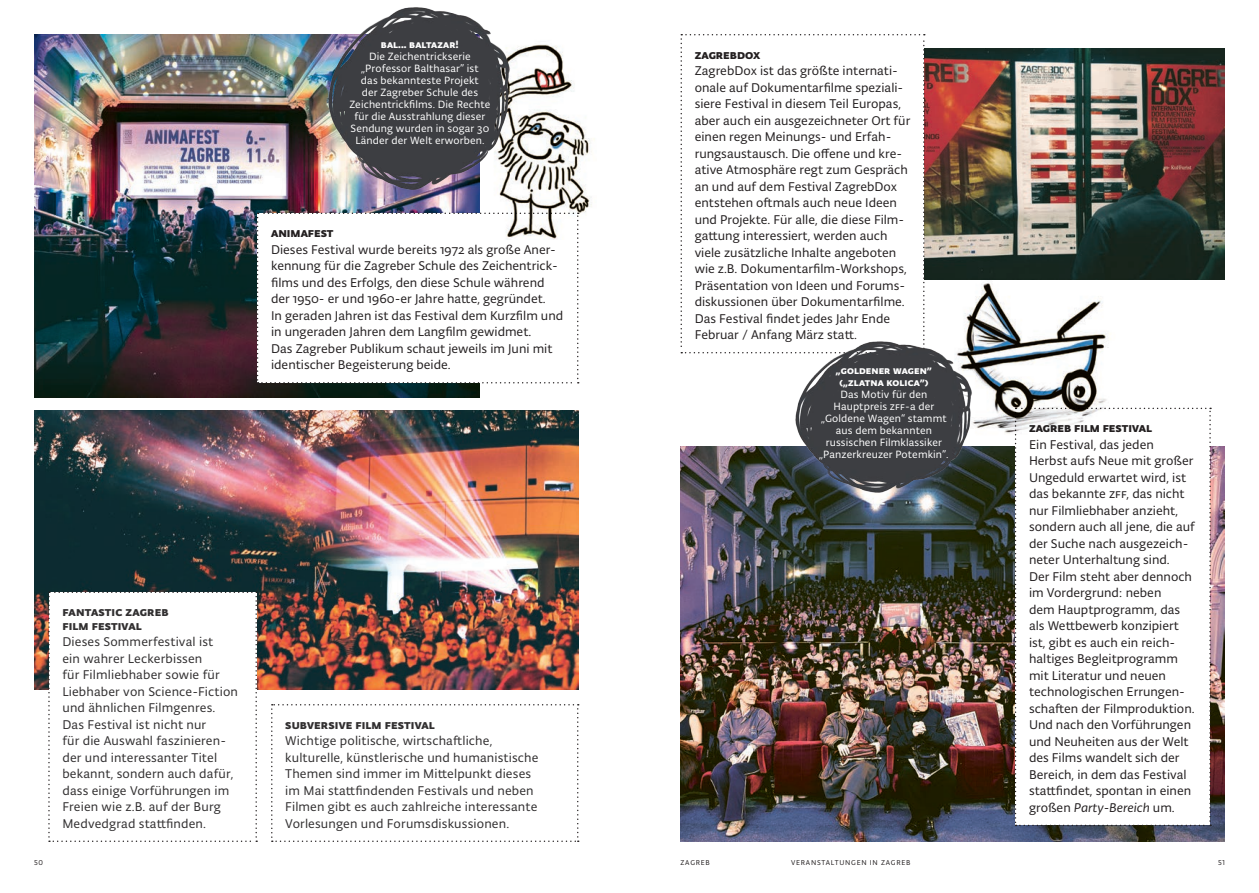
<style>
.page{position:relative;width:1259px;height:893px;background:#fff}
.page>*{position:absolute;margin:0;border:0;box-sizing:border-box;transform-origin:0 0}
.BOXIĆI{font:13.5px/16.5px "Typonine Sans Pro";color:#231f20}
.BIG_TXT{font:13.5px/16.5px "Typonine Sans Pro";letter-spacing:.01em;color:#312f30}
.BIG_TXT-2{font:700 13.5px/13.5px "Typonine Sans Pro";letter-spacing:.01em;color:#312f30}
.BOXIĆI-2{font:700 13.5px "Typonine Sans Pro";color:#231f20}
.BIG_TXT-3{font:11.25px/12px "Typonine Sans Pro";letter-spacing:.01em;color:#fff;text-align:center}
.BIG_TXT-4{font:700 11.25px/12px "Typonine Sans Pro";letter-spacing:.01em;color:#fff;text-align:center}
.t1{font:7.5px "Typonine Sans Pro";letter-spacing:.1em;color:#231f20}
.s1{font-style:italic}
</style>
<div class="page">
<img style="left:35px;top:34px;width:445px;height:363px">
<svg style="left:257px;top:213px;width:322px;height:170px"></svg>
<img style="left:34px;top:410px;width:544px;height:279px">
<svg style="left:48px;top:592px;width:209px;height:250px"></svg>
<svg style="left:271px;top:704px;width:308px;height:138px"></svg>
<img style="left:473px;top:44px;width:122px;height:196px">
<img style="left:303px;top:7px;width:230px;height:194px">
<img style="left:680px;top:447px;width:545px;height:395px">
<img style="left:925px;top:48px;width:300px;height:231px">
<svg style="left:680px;top:34px;width:245px;height:319px"></svg>
<img style="left:792px;top:334px;width:203px;height:168px">
<svg style="left:1015px;top:408px;width:196px;height:418px"></svg>
<img style="left:954px;top:275px;width:176px;height:166px">
<p class="BIG_TXT-4" style="left:381px;top:39px;width:79px">bal... baltazar!</p>
<p class="BIG_TXT-3" style="left:349px;top:50px;width:143px">Die Zeichentrickserie „Professor Balthasar” ist<br>das bekannteste Projekt<br>der Zagreber Schule des<br>Zeichentrickfilms. Die Rechte für die Ausstrahlung dieser<br>Sendung wurden in sogar 30<br>Länder der Welt erworben.</p>
<p class="BOXIĆI-2" style="left:694px;top:46px;width:67px">zagrebdox</p>
<p class="BOXIĆI" style="left:694px;top:62px;width:217px">ZagrebDox ist das größte internati&shy;onale auf Dokumentarfilme speziali&shy;siere Festival in diesem Teil Europas, aber auch ein ausgezeichneter Ort für einen regen Meinungs- und Erfah&shy;rungsaustausch. Die offene und kre&shy;ative Atmosphäre regt zum Gespräch an und auf dem Festival ZagrebDox entstehen oftmals auch neue Ideen und Projekte. Für alle, die diese Film&shy;gattung interessiert, werden auch viele zusätzliche Inhalte angeboten wie z.B. Dokumentarfilm-Workshops, Präsentation von Ideen und Forums&shy;diskussionen über Dokumentarfilme.<br>Das Festival findet jedes Jahr Ende Februar / Anfang März statt.</p>
<p class="BIG_TXT-4" style="left:836px;top:365px;width:97px">„goldener wagen” („zlatna kolica”)</p>
<p class="BIG_TXT-3" style="left:819px;top:389px;width:131px">Das Motiv für den<br>Hauptpreis zff-a der „Goldene Wagen“ stammt aus dem bekannten russischen Filmklassiker „Panzerkreuzer Potemkin”.</p>
<p class="BOXIĆI-2" style="left:271px;top:225px;width:64px">animafest</p>
<p class="BOXIĆI" style="left:271px;top:241px;width:288px">Dieses Festival wurde bereits 1972 als große Aner&shy;kennung für die Zagreber Schule des Zeichentrick&shy;films und des Erfolgs, den diese Schule während der 1950- er und 1960-er Jahre hatte, gegründet.</p>
<p class="BOXIĆI" style="left:271px;top:307px;width:294px">In geraden Jahren ist das Festival dem Kurzfilm und in ungeraden Jahren dem Langfilm gewidmet.</p>
<p class="BOXIĆI" style="left:271px;top:340px;width:283px">Das Zagreber Publikum schaut jeweils im Juni mit identischer Begeisterung beide.</p>
<p class="BIG_TXT-2" style="left:62px;top:605px;width:108px">fantastic zagreb film festival</p>
<p class="BIG_TXT" style="left:62px;top:633px;width:177px">Dieses Sommerfestival ist<br>ein wahrer Leckerbissen<br>für Filmliebhaber sowie für<br>Liebhaber von Science-Fiction und ähnlichen Filmgenres.<br>Das Festival ist nicht nur<br>für die Auswahl faszinieren&shy;der und interessanter Titel bekannt, sondern auch dafür, dass einige Vorführungen im<br>Freien wie z.B. auf der Burg<br>Medvedgrad stattfinden.</p>
<p class="BIG_TXT-2" style="left:285px;top:718px;width:151px">subversive film festival</p>
<p class="BIG_TXT" style="left:285px;top:732px;width:255px">Wichtige politische, wirtschaftliche, kulturelle, künstlerische und humanistische Themen sind immer im Mittelpunkt dieses im Mai stattfindenden Festivals und neben Filmen gibt es auch zahlreiche interessante Vorlesungen und Forumsdiskussionen.</p>
<p class="BOXIĆI-2" style="left:1029px;top:420px;width:124px">zagreb film festival</p>
<p class="BOXIĆI" style="left:1029px;top:436px;width:168px">Ein Festival, das jeden<br>Herbst aufs Neue mit großer<br>Ungeduld erwartet wird, ist das bekannte zff, das nicht nur Filmliebhaber anzieht, sondern auch all jene, die auf der Suche nach ausgezeich&shy;neter Unterhaltung sind.<br>Der Film steht aber dennoch im Vordergrund: neben<br>dem Hauptprogramm, das als Wettbewerb konzipiert ist, gibt es auch ein reich&shy;haltiges Begleitprogramm mit Literatur und neuen technologischen Errungen&shy;schaften der Filmproduktion.<br>Und nach den Vorführungen und Neuheiten aus der Welt des Films wandelt sich der<br>Bereich, in dem das Festival stattfindet, spontan in einen großen <span class="s1">Party-Bereich</span> um.</p>
<p class="t1" style="left:34px;top:858px;width:11px">50</p>
<p class="t1" style="left:680px;top:858px;width:31px">ZAGREB</p>
<p class="t1" style="left:1218px;top:858px;width:8px">51</p>
<p class="t1" style="left:791px;top:858px;width:121px">VERANSTALTUNGEN IN ZAGREB</p>
</div>
